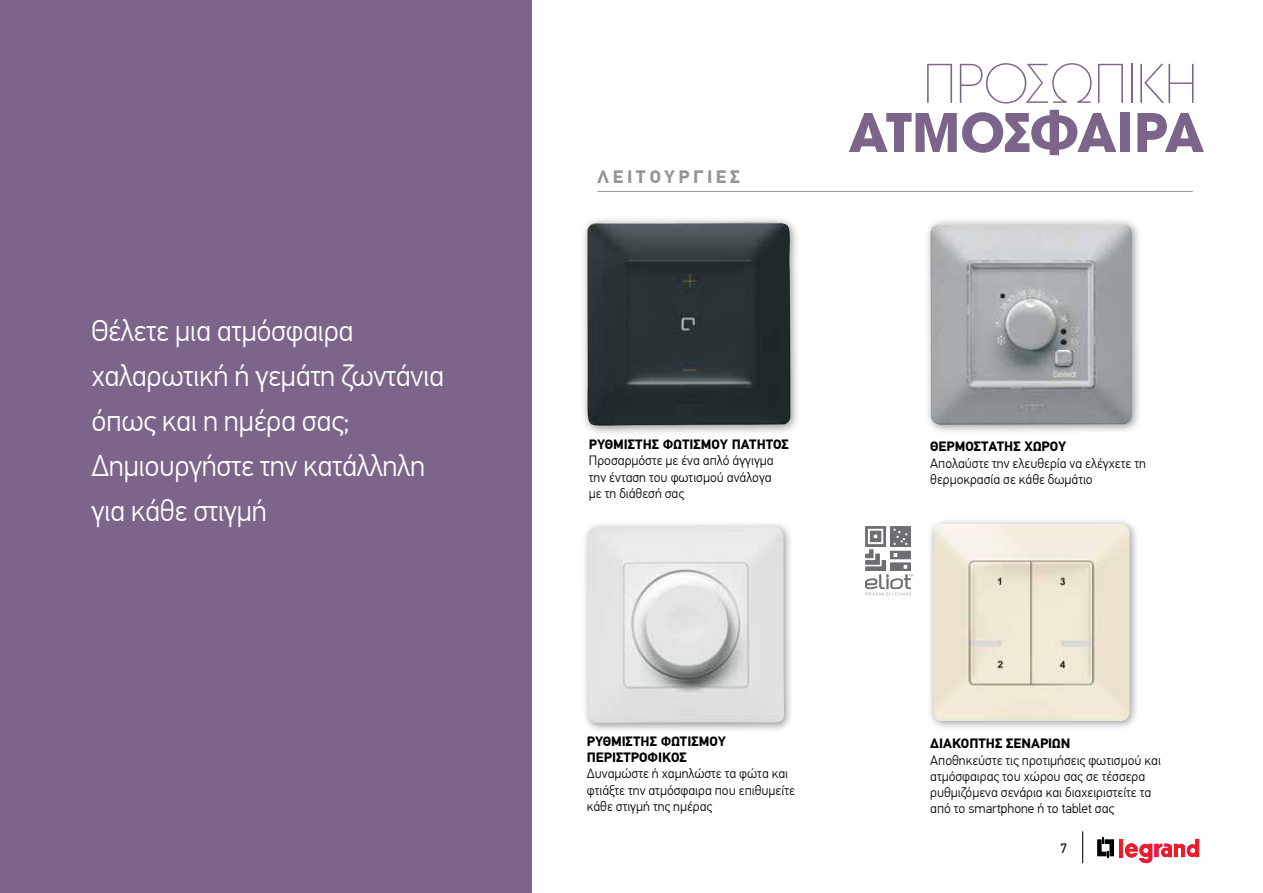
<style>
.page{position:relative;width:1263px;height:893px;background:#fff}
.page>*{position:absolute;margin:0;border:0;box-sizing:border-box;transform-origin:0 0}
.t1{font:700 52.8px "ITC Avant Garde W1 G";letter-spacing:-.005em;color:#7c648a}
.t2{font:200 52.8px "ITC Avant Garde W1 G";color:#7c648a}
.t3{font:300 30px/45px "PF Din Text Pro";letter-spacing:-.015em;color:#fff}
.t4{font:700 18px "PF Din Text Pro";letter-spacing:.205em;color:#939598}
.t5{font:300 13.5px/16.2px "PF Din Text Pro";color:#000}
.t6{font:700 13.5px/16.2px "PF Din Text Pro";color:#000}
.t7{font:13.5px "PF Din Text Pro";color:#000}
</style>
<div class="page">
<svg style="left:1097px;top:838px;width:17px;height:20px"></svg>
<hr style="left:1119px;top:839px;width:4px;height:18px;background:#ed1d24">
<svg style="left:1125px;top:839px;width:74px;height:24px"></svg>
<hr style="left:1082px;top:831px;width:1px;height:32px;background:#000">
<div style="left:580px;top:215px;width:221px;height:221px;background:#000;opacity:.4"></div>
<img style="left:585px;top:221px;width:207px;height:207px">
<div style="left:923px;top:217px;width:219px;height:218px;background:#000;opacity:.4"></div>
<img style="left:930px;top:224px;width:10px;height:191px">
<div style="left:926px;top:517px;width:214px;height:214px;background:#000;opacity:.4"></div>
<img style="left:933px;top:524px;width:197px;height:197px">
<hr style="left:597px;top:191px;width:596px;height:1px;background:#939598">
<div style="left:0;top:0;width:531px;height:893px;background:#7c648a"></div>
<svg style="left:865px;top:526px;width:48px;height:69px"></svg>
<div style="left:581px;top:520px;width:213px;height:213px;background:#000;opacity:.4"></div>
<img style="left:588px;top:527px;width:196px;height:196px">
<h2 class="t3" style="left:91px;top:308px;width:354px">Θέλετε μια ατμόσφαιρα χαλαρωτική ή γεμάτη ζωντάνια όπως και η ημέρα σας;<br>Δημιουργήστε την κατάλληλη για κάθε στιγμή</h2>
<h3 class="t4" style="left:597px;top:165px;width:144px">ΛΕΙΤΟΥΡΓΙΕΣ</h3>
<h1 class="t2" style="left:923px;top:50px;width:276px">ΠΡΟΣΩΠΙΚΗ</h1>
<h1 class="t1" style="left:848px;top:97px;width:358px">ΑΤΜΟΣΦΑΙΡΑ</h1>
<p class="t6" style="left:589px;top:437px;width:202px">ΡΥΘΜΙΣΤΉΣ ΦΩΤΙΣΜΟΥ ΠΑΤΗΤΟΣ</p>
<p class="t5" style="left:589px;top:453px;width:186px">Προσαρμόστε με ένα απλό άγγιγμα την ένταση του φωτισμού ανάλογα με τη διάθεσή σας</p>
<p class="t6" style="left:587px;top:734px;width:141px">ΡΥΘΜΙΣΤΗΣ ΦΩΤΙΣΜΟΥ<br>ΠΕΡΙΣΤΡΟΦΙΚΟΣ</p>
<p class="t5" style="left:587px;top:766px;width:210px">Δυναμώστε ή χαμηλώστε τα φώτα και φτιάξτε την ατμόσφαιρα που επιθυμείτε κάθε στιγμή της ημέρας</p>
<p class="t6" style="left:930px;top:439px;width:138px">ΘΕΡΜΟΣΤΑΤΗΣ ΧΩΡΟΥ</p>
<p class="t5" style="left:930px;top:455px;width:217px">Απολαύστε την ελευθερία να ελέγχετε τη θερμοκρασία σε κάθε δωμάτιο</p>
<p class="t6" style="left:930px;top:736px;width:142px">ΔΙΑΚΟΠΤΗΣ ΣΕΝΑΡΙΩΝ</p>
<p class="t5" style="left:930px;top:752px;width:232px">Αποθηκεύστε τις προτιμήσεις φωτισμού και ατμόσφαιρας του χώρου σας σε τέσσερα ρυθμιζόμενα σενάρια και διαχειριστείτε τα από το smartphone ή το tablet σας</p>
<p class="t7" style="left:1060px;top:841px;width:8px">7</p>
</div>
